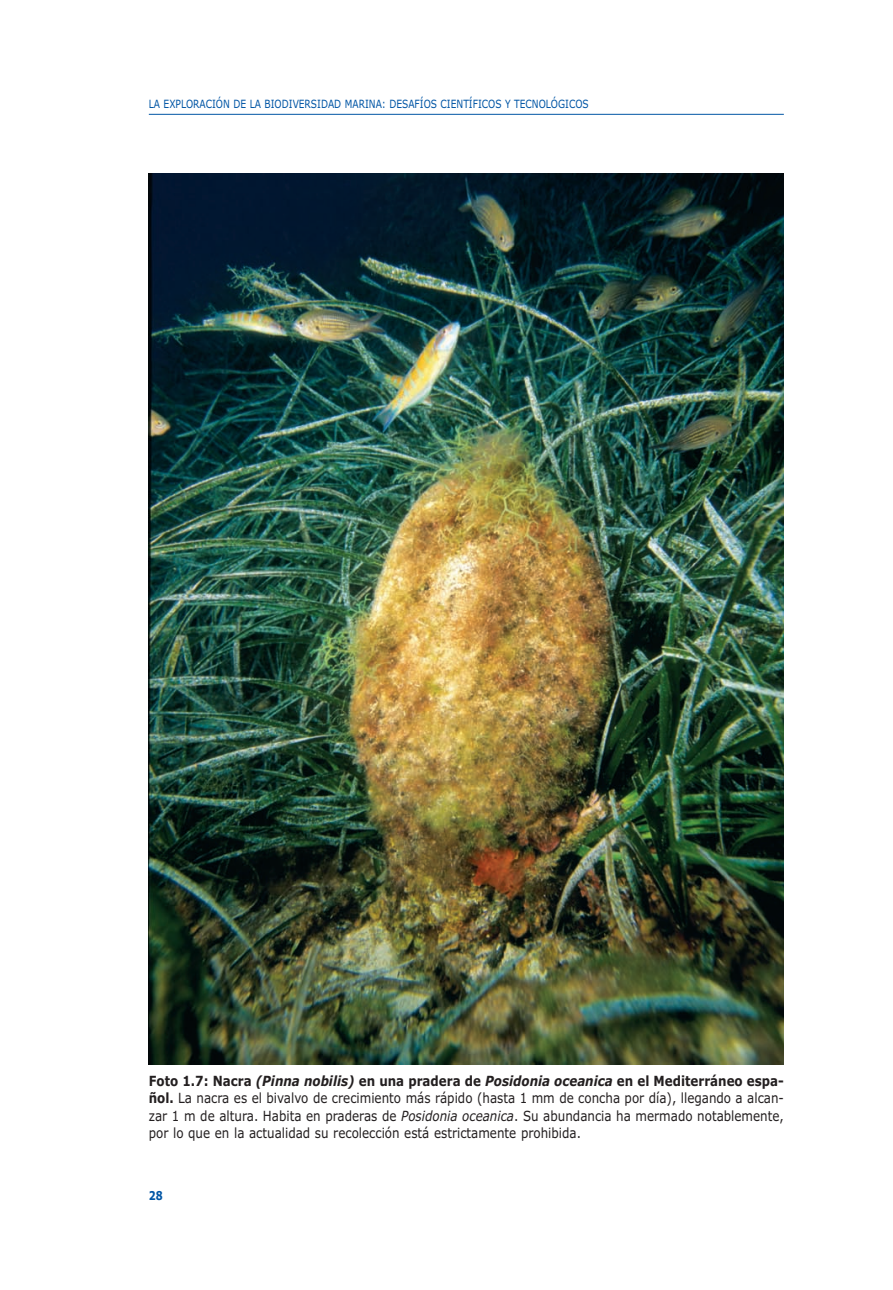
<style>
.page{position:relative;width:893px;height:1290px;background:#fff}
.page>*{position:absolute;margin:0;border:0;box-sizing:border-box;transform-origin:0 0}
.t1{font:14px/17.5px "Verdana";color:#231f20;text-align:justify;scale:.85 1}
.t2{font:700 12.25px "Verdana";color:#0155a5;scale:.8 1}
.t3{font:11.38px "Verdana";color:#0155a5;scale:.8 1}
.s1{font-weight:700}
.s2{font-weight:700;font-style:italic}
.s3{font-style:italic}
</style>
<div class="page">
<hr style="left:149px;top:114px;width:635px;height:1px;background:#0155a5">
<img style="left:149px;top:174px;width:635px;height:890px">
<p class="t3" style="left:149px;top:97px;width:551px">LA EXPLORACIÓN DE LA BIODIVERSIDAD MARINA: DESAFÍOS CIENTÍFICOS Y TECNOLÓGICOS</p>
<p class="t1" style="left:149px;top:1072px;width:749px"><span class="s1">Foto 1.7: Nacra</span> <span class="s2">(Pinna nobilis)</span> <span class="s1">en una pradera de</span> <span class="s2">Posidonia oceanica</span> <span class="s1">en el Mediterráneo espa&shy;ñol.</span> La nacra es el bivalvo de crecimiento más rápido (hasta 1 mm de concha por día), llegando a alcan&shy;zar 1 m de altura. Habita en praderas de <span class="s3">Posidonia oceanica</span>. Su abundancia ha mermado notablemente, por lo que en la actualidad su recolección está estrictamente prohibida.</p>
<p class="t2" style="left:149px;top:1189px;width:19px">28</p>
</div>
